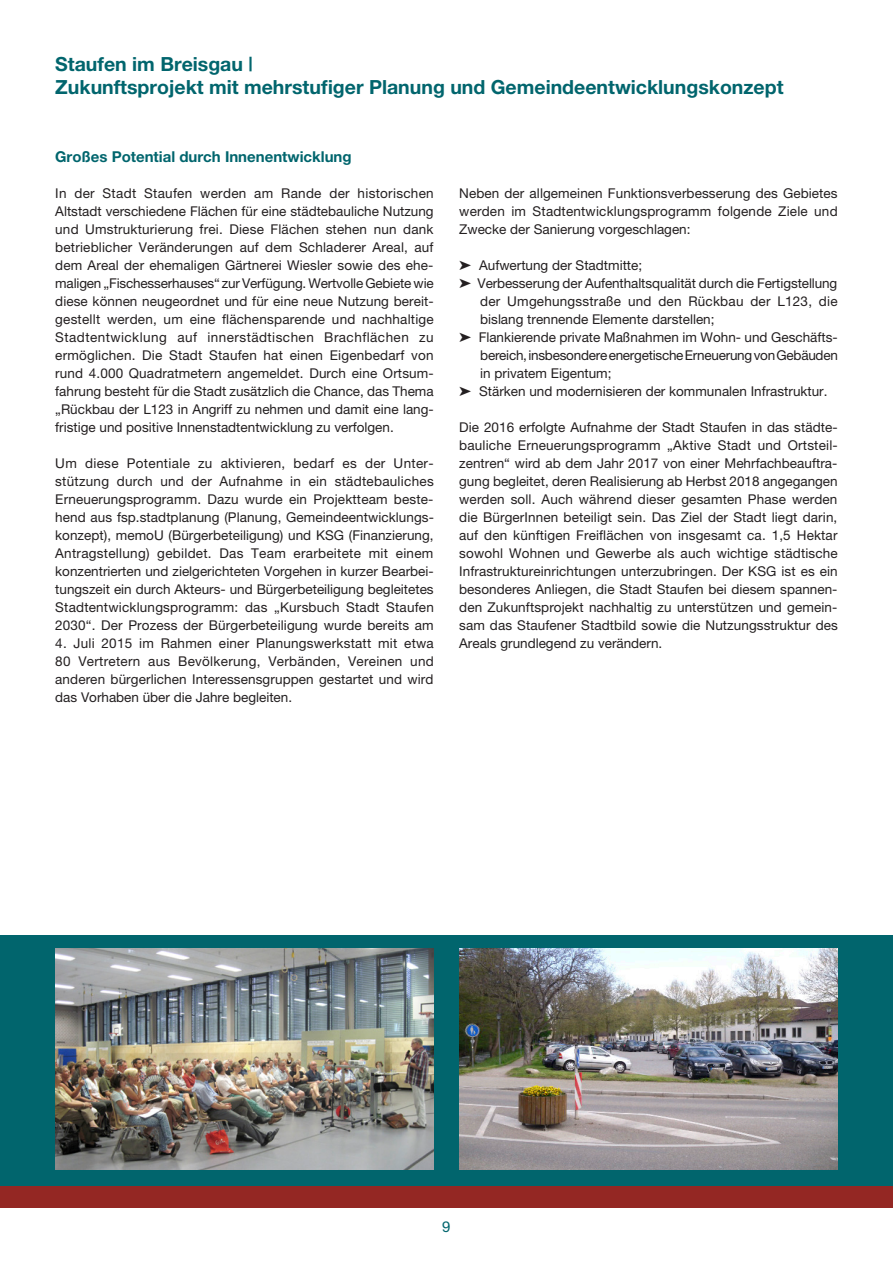
<style>
.page{position:relative;width:893px;height:1263px;background:#fff}
.page>*{position:absolute;margin:0;border:0;box-sizing:border-box;transform-origin:0 0}
.t1{font:700 19.5px/23.4px "Helvetica Neue";color:#01656d}
.t2{font:700 15px "Helvetica Neue";color:#01656d}
.t3{font:15px "Helvetica Neue";color:#01656d}
.t4{font:13.5px/18px "Helvetica Neue";color:#231f20;text-align:justify}
.t5{font:13.5px "Helvetica Neue";letter-spacing:-.02em;color:#231f20}
</style>
<div class="page">
<div style="left:0;top:935px;width:893px;height:253px;background:#01656d"></div>
<div style="left:0;top:1186px;width:893px;height:22px;background:#942723"></div>
<img style="left:55px;top:948px;width:379px;height:221px">
<img style="left:459px;top:948px;width:379px;height:221px">
<h1 class="t1" style="left:55px;top:51px;width:730px">Staufen im Breisgau |<br>Zukunftsprojekt mit mehrstufiger Planung und Gemeindeentwicklungskonzept</h1>
<p class="t2" style="left:55px;top:147px;width:298px">Großes Potential durch Innenentwicklung</p>
<p class="t4" style="left:55px;top:184px;width:380px">In der Stadt Staufen werden am Rande der historischen Altstadt verschiedene Flächen für eine städtebauliche Nutzung und Umstrukturierung frei. Diese Flächen stehen nun dank betrieblicher Veränderungen auf dem Schladerer Areal, auf dem Areal der ehemaligen Gärtnerei Wiesler sowie des ehe&shy;maligen „Fischesserhauses“ zur Verfügung. Wertvolle Gebiete wie diese können neugeordnet und für eine neue Nutzung bereit&shy;gestellt werden, um eine flächensparende und nachhaltige Stadtentwicklung auf innerstädtischen Brachflächen zu ermöglichen. Die Stadt Staufen hat einen Eigenbedarf von rund 4.000 Quadratmetern angemeldet. Durch eine Ortsum&shy;fahrung besteht für die Stadt zusätzlich die Chance, das Thema „Rückbau der L123 in Angriff zu nehmen und damit eine lang&shy;fristige und positive Innenstadtentwicklung zu verfolgen.</p>
<p class="t4" style="left:55px;top:454px;width:380px">Um diese Potentiale zu aktivieren, bedarf es der Unter&shy;stützung durch und der Aufnahme in ein städtebauliches Erneuerungsprogramm. Dazu wurde ein Projektteam beste&shy;hend aus fsp.stadtplanung (Planung, Gemeindeentwicklungs&shy;konzept), memoU (Bürgerbeteiligung) und KSG (Finanzierung, Antragstellung) gebildet. Das Team erarbeitete mit einem konzentrierten und zielgerichteten Vorgehen in kurzer Bearbei&shy;tungszeit ein durch Akteurs- und Bürgerbeteiligung begleitetes Stadtentwicklungsprogramm: das „Kursbuch Stadt Staufen 2030“. Der Prozess der Bürgerbeteiligung wurde bereits am</p>
<p class="t4" style="left:55px;top:634px;width:380px">4. Juli 2015 im Rahmen einer Planungswerkstatt mit etwa 80 Vertretern aus Bevölkerung, Verbänden, Vereinen und anderen bürgerlichen Interessensgruppen gestartet und wird das Vorhaben über die Jahre begleiten.</p>
<p class="t4" style="left:459px;top:184px;width:380px">Neben der allgemeinen Funktionsverbesserung des Gebietes werden im Stadtentwicklungsprogramm folgende Ziele und Zwecke der Sanierung vorgeschlagen:</p>
<p class="t4" style="left:459px;top:256px;width:184px">➤ Aufwertung der Stadtmitte;</p>
<p class="t4" style="left:459px;top:274px;width:380px">➤ Verbesserung der Aufenthaltsqualität durch die Fertigstellung</p>
<p class="t4" style="left:480px;top:292px;width:359px">der Umgehungsstraße und den Rückbau der L123, die</p>
<p class="t4" style="left:480px;top:310px;width:236px">bislang trennende Elemente darstellen;</p>
<p class="t4" style="left:459px;top:328px;width:380px">➤ Flankierende private Maßnahmen im Wohn- und Geschäfts-</p>
<p class="t5" style="left:480px;top:347px;width:359px">bereich, insbesondere energetische Erneuerung von Gebäuden</p>
<p class="t4" style="left:480px;top:364px;width:133px">in privatem Eigentum;</p>
<p class="t4" style="left:459px;top:382px;width:370px">➤ Stärken und modernisieren der kommunalen Infrastruktur.</p>
<p class="t4" style="left:459px;top:418px;width:380px">Die 2016 erfolgte Aufnahme der Stadt Staufen in das städte&shy;bauliche Erneuerungsprogramm „Aktive Stadt und Ortsteil&shy;zentren“ wird ab dem Jahr 2017 von einer Mehrfachbeauftra&shy;gung begleitet, deren Realisierung ab Herbst 2018 angegangen werden soll. Auch während dieser gesamten Phase werden die BürgerInnen beteiligt sein. Das Ziel der Stadt liegt darin, auf den künftigen Freiflächen von insgesamt ca. 1,5 Hektar sowohl Wohnen und Gewerbe als auch wichtige städtische Infrastruktureinrichtungen unterzubringen. Der KSG ist es ein besonderes Anliegen, die Stadt Staufen bei diesem spannen&shy;den Zukunftsprojekt nachhaltig zu unterstützen und gemein&shy;sam das Staufener Stadtbild sowie die Nutzungsstruktur des Areals grundlegend zu verändern.</p>
<p class="t3" style="left:442px;top:1218px;width:10px">9</p>
</div>
